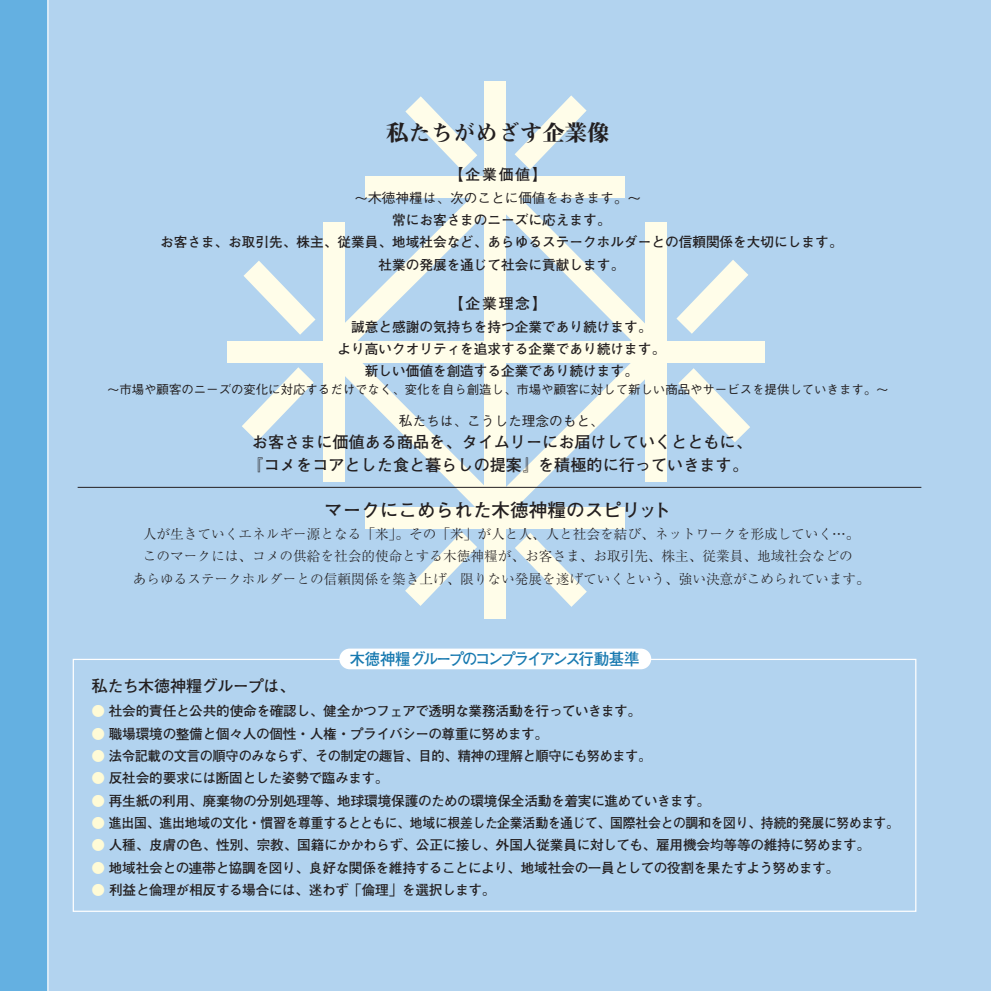
<style>
.page{position:relative;width:991px;height:991px;background:#fff}
.page>*{position:absolute;margin:0;border:0;box-sizing:border-box;transform-origin:0 0}
.t1{font:22.4px "Midashi Min MA31";color:#231f20}
.t2{font:700 18.55px "Futo Go B101";color:#231f20}
.t3{font:700 16.1px/22.4px "Futo Go B101";color:#231f20}
.t4{font:700 16.1px "Futo Go B101";letter-spacing:-.155em;color:#1779b0;scale:.95 1}
.t5{font:700 16.1px "Futo Go B101";letter-spacing:-.045em;color:#231f20}
.t6{font:700 14.88px "Futo Go B101";letter-spacing:.11em;color:#231f20}
.t7{font:700 13.65px/22.4px "Futo Go B101";letter-spacing:-.01em;color:#231f20;text-align:center}
.t8{font:300 13.65px/22.4px "Ryumin";color:#231f20;text-align:center}
.t9{font:700 13.65px "Futo Go B101";letter-spacing:-.01em;color:#231f20;scale:.94 1}
.t10{font:500 13.65px "Gothic BBB";color:#231f20}
.t11{font:500 12.42px "Gothic BBB";color:#231f20}
.s1{color:#fffbd6}
</style>
<div class="page">
<div style="left:0;top:0;width:990px;height:990px;background:#b2d3ef"></div>
<div style="left:0;top:0;width:48px;height:990px;background:#64b0e1"></div>
<hr style="left:47px;top:0;width:1px;height:990px;background:#fff">
<div style="left:484px;top:81px;width:22px;height:538px;background:#fffde9"></div>
<div style="left:227px;top:341px;width:538px;height:21px;background:#fffde9"></div>
<div style="left:366px;top:507px;width:259px;height:21px;background:#fffde9"></div>
<svg style="left:405px;top:532px;width:72px;height:74px"></svg>
<svg style="left:515px;top:533px;width:72px;height:74px"></svg>
<svg style="left:242px;top:95px;width:508px;height:431px"></svg>
<hr style="left:78px;top:487px;width:843px;height:1px;background:#231f20">
<div style="left:339px;top:648px;width:312px;height:21px;background:#fff;border-radius:10px"></div>
<h1 class="t1" style="left:386px;top:124px;width:225px">私たちがめざす企業像</h1>
<p class="t6" style="left:449px;top:169px;width:99px">【企業価値】</p>
<p class="t10" style="left:354px;top:192px;width:288px">～木徳神糧は、次のことに価値をおきます。～</p>
<p class="t7" style="left:160px;top:210px;width:684px">常にお客さまのニーズに応えます。<br>お客さま、お取引先、株主、従業員、地域社会など、あらゆるステークホルダーとの信頼関係を大切にします。社業の発展を通じて社会に貢献します。</p>
<p class="t6" style="left:449px;top:298px;width:99px">【企業理念】</p>
<p class="t7" style="left:337px;top:317px;width:329px">誠意と感謝の気持ちを持つ企業であり続けます。<br>より高いクオリティを追求する企業であり続けます。新しい価値を創造する企業であり続けます。</p>
<p class="t11" style="left:107px;top:384px;width:783px">～市場や顧客のニーズの変化に対応するだけでなく、変化を自ら創造し、市場や顧客に対して新しい商品やサービスを提供していきます。～</p>
<p class="t10" style="left:399px;top:416px;width:206px">私たちは、こうした理念のもと、</p>
<p class="t3" style="left:248px;top:433px;width:505px">お客さまに価値ある商品を、タイムリーにお届けしていくとともに、『コメをコアとした食と暮らしの提案』を積極的に行っていきます。</p>
<h2 class="t2" style="left:324px;top:502px;width:349px">マークにこめられた木徳神糧のスピリット</h2>
<p class="t8" style="left:133px;top:524px;width:738px">人が生きていくエネルギー源となる「米」。その「米」が人と人、人と社会を結び、ネットワークを形成していく…。<br>このマークには、コメの供給を社会的使命とする木徳神糧が、お客さま、お取引先、株主、従業員、地域社会などの<br>あらゆるステークホルダーとの信頼関係を築き上げ、限りない発展を遂げていくという、強い決意がこめられています。</p>
<p class="t4" style="left:350px;top:653px;width:306px">木徳神糧グループのコンプライアンス行動基準</p>
<p class="t5" style="left:91px;top:679px;width:205px">私たち木徳神糧グループは、</p>
<p class="t7" style="left:91px;top:701px;width:551px"><span class="s1">●</span> 社会的責任と公共的使命を確認し、健全かつフェアで透明な業務活動を行っていきます。</p>
<p class="t7" style="left:91px;top:724px;width:458px"><span class="s1">●</span> 職場環境の整備と個々人の個性・人権・プライバシーの尊重に努めます。</p>
<p class="t7" style="left:91px;top:746px;width:561px"><span class="s1">●</span> 法令記載の文言の順守のみならず、その制定の趣旨、目的、精神の理解と順守にも努めます。</p>
<p class="t7" style="left:91px;top:768px;width:298px"><span class="s1">●</span> 反社会的要求には断固とした姿勢で臨みます。</p>
<p class="t7" style="left:91px;top:791px;width:620px"><span class="s1">●</span> 再生紙の利用、廃棄物の分別処理等、地球環境保護のための環境保全活動を着実に進めていきます。</p>
<p class="t9" style="left:91px;top:817px;width:860px"><span class="s1">●</span> 進出国、進出地域の文化・慣習を尊重するとともに、地域に根差した企業活動を通じて、国際社会との調和を図り、持続的発展に努めます。</p>
<p class="t7" style="left:91px;top:835px;width:780px"><span class="s1">●</span> 人種、皮膚の色、性別、宗教、国籍にかかわらず、公正に接し、外国人従業員に対しても、雇用機会均等等の維持に努めます。</p>
<p class="t7" style="left:91px;top:858px;width:749px"><span class="s1">●</span> 地域社会との連帯と協調を図り、良好な関係を維持することにより、地域社会の一員としての役割を果たすよう努めます。</p>
<p class="t7" style="left:91px;top:880px;width:405px"><span class="s1">●</span> 利益と倫理が相反する場合には、迷わず「倫理」を選択します。</p>
</div>
